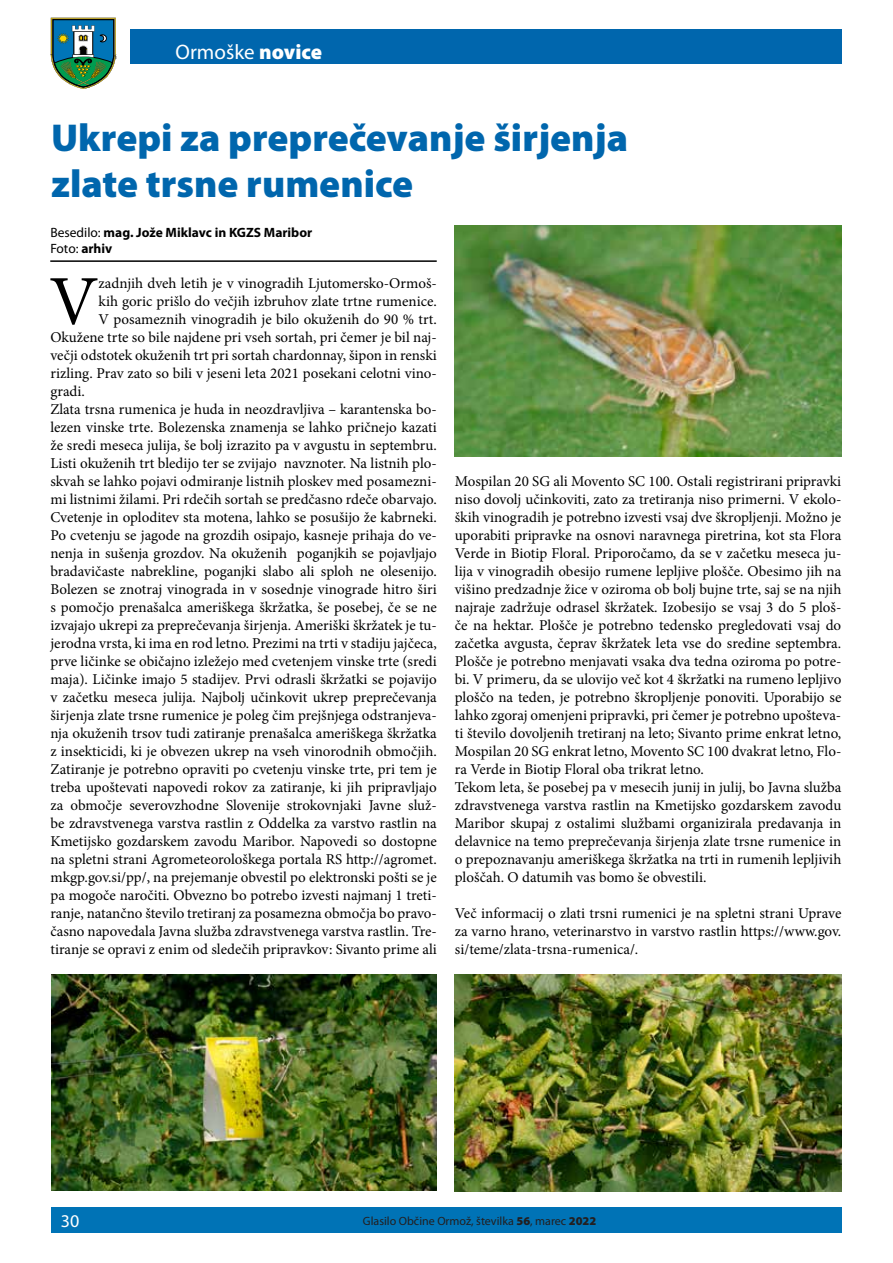
<style>
.page{position:relative;width:893px;height:1263px;background:#fff}
.page>*{position:absolute;margin:0;border:0;box-sizing:border-box;transform-origin:0 0}
.t1{font:70.35px "Minion Pro";color:#000}
.t2{font:900 39px/46.8px "Myriad Pro";color:#0066ad}
.t3{font:21px "Myriad Pro";color:#fff}
.t4{font:18px "Myriad Pro";color:#fff}
.t5{font:15px/18px "Minion Pro";color:#000}
.t6{font:700 13.5px/16.2px "Myriad Pro";color:#000}
.t7{font:12px "Myriad Pro";color:#231f20}
.s1{font-weight:900}
.s2{font-weight:400}
</style>
<div class="page">
<div style="left:131px;top:30px;width:711px;height:34px;background:#0066ad"></div>
<div style="left:51px;top:1208px;width:791px;height:25px;background:#0073b6"></div>
<img style="left:51px;top:18px;width:65px;height:71px">
<img style="left:51px;top:975px;width:386px;height:216px">
<img style="left:455px;top:975px;width:387px;height:216px">
<hr style="left:50px;top:260px;width:387px;height:2px;background:#000">
<img style="left:455px;top:225px;width:386px;height:231px">
<h3 class="t3" style="left:176px;top:41px;width:148px">Ormoške <span class="s1">novice</span></h3>
<h2 class="t2" style="left:51px;top:114px;width:579px">Ukrepi za preprečevanje širjenja zlate trsne rumenice</h2>
<p class="t6" style="left:50px;top:224px;width:263px"><span class="s2">Besedilo:</span> mag. Jože Miklavc in KGZS Maribor<br><span class="s2">Foto:</span> arhiv</p>
<h1 class="t1" style="left:49px;top:254px;width:51px">V</h1>
<p class="t5" style="left:99px;top:274px;width:340px">zadnjih dveh letih je v vinogradih Ljutomersko-Ormoš-</p>
<p class="t5" style="left:99px;top:292px;width:340px">kih goric prišlo do večjih izbruhov zlate trtne rumenice.</p>
<p class="t5" style="left:99px;top:310px;width:340px">V posameznih vinogradih je bilo okuženih do 90 % trt.</p>
<p class="t5" style="left:50px;top:328px;width:388px">Okužene trte so bile najdene pri vseh sortah, pri čemer je bil naj-</p>
<p class="t5" style="left:50px;top:346px;width:388px">večji odstotek okuženih trt pri sortah chardonnay, šipon in renski</p>
<p class="t5" style="left:50px;top:364px;width:388px">rizling. Prav zato so bili v jeseni leta 2021 posekani celotni vino-</p>
<p class="t5" style="left:50px;top:382px;width:36px">gradi.</p>
<p class="t5" style="left:50px;top:400px;width:388px">Zlata trsna rumenica je huda in neozdravljiva – karantenska bo-</p>
<p class="t5" style="left:50px;top:418px;width:388px">lezen vinske trte. Bolezenska znamenja se lahko pričnejo kazati</p>
<p class="t5" style="left:50px;top:436px;width:388px">že sredi meseca julija, še bolj izrazito pa v avgustu in septembru.</p>
<p class="t5" style="left:50px;top:454px;width:388px">Listi okuženih trt bledijo ter se zvijajo navznoter. Na listnih plo-</p>
<p class="t5" style="left:50px;top:472px;width:388px">skvah se lahko pojavi odmiranje listnih ploskev med posamezni-</p>
<p class="t5" style="left:50px;top:490px;width:388px">mi listnimi žilami. Pri rdečih sortah se predčasno rdeče obarvajo.</p>
<p class="t5" style="left:50px;top:508px;width:388px">Cvetenje in oploditev sta motena, lahko se posušijo že kabrneki.</p>
<p class="t5" style="left:50px;top:526px;width:388px">Po cvetenju se jagode na grozdih osipajo, kasneje prihaja do ve-</p>
<p class="t5" style="left:50px;top:544px;width:388px">nenja in sušenja grozdov. Na okuženih poganjkih se pojavljajo</p>
<p class="t5" style="left:50px;top:562px;width:388px">bradavičaste nabrekline, poganjki slabo ali sploh ne olesenijo.</p>
<p class="t5" style="left:50px;top:580px;width:388px">Bolezen se znotraj vinograda in v sosednje vinograde hitro širi</p>
<p class="t5" style="left:50px;top:598px;width:388px">s pomočjo prenašalca ameriškega škržatka, še posebej, če se ne</p>
<p class="t5" style="left:50px;top:616px;width:388px">izvajajo ukrepi za preprečevanja širjenja. Ameriški škržatek je tu-</p>
<p class="t5" style="left:50px;top:634px;width:388px">jerodna vrsta, ki ima en rod letno. Prezimi na trti v stadiju jajčeca,</p>
<p class="t5" style="left:50px;top:652px;width:388px">prve ličinke se običajno izležejo med cvetenjem vinske trte (sredi</p>
<p class="t5" style="left:50px;top:670px;width:388px">maja). Ličinke imajo 5 stadijev. Prvi odrasli škržatki se pojavijo</p>
<p class="t5" style="left:50px;top:688px;width:388px">v začetku meseca julija. Najbolj učinkovit ukrep preprečevanja</p>
<p class="t5" style="left:50px;top:706px;width:388px">širjenja zlate trsne rumenice je poleg čim prejšnjega odstranjeva-</p>
<p class="t5" style="left:50px;top:724px;width:388px">nja okuženih trsov tudi zatiranje prenašalca ameriškega škržatka</p>
<p class="t5" style="left:50px;top:742px;width:388px">z insekticidi, ki je obvezen ukrep na vseh vinorodnih območjih.</p>
<p class="t5" style="left:50px;top:760px;width:388px">Zatiranje je potrebno opraviti po cvetenju vinske trte, pri tem je</p>
<p class="t5" style="left:50px;top:778px;width:388px">treba upoštevati napovedi rokov za zatiranje, ki jih pripravljajo</p>
<p class="t5" style="left:50px;top:796px;width:388px">za območje severovzhodne Slovenije strokovnjaki Javne služ-</p>
<p class="t5" style="left:50px;top:814px;width:388px">be zdravstvenega varstva rastlin z Oddelka za varstvo rastlin na</p>
<p class="t5" style="left:50px;top:832px;width:388px">Kmetijsko gozdarskem zavodu Maribor. Napovedi so dostopne</p>
<p class="t5" style="left:50px;top:850px;width:388px">na spletni strani Agrometeorološkega portala RS http://agromet.</p>
<p class="t5" style="left:50px;top:868px;width:388px">mkgp.gov.si/pp/, na prejemanje obvestil po elektronski pošti se je</p>
<p class="t5" style="left:50px;top:886px;width:388px">pa mogoče naročiti. Obvezno bo potrebo izvesti najmanj 1 treti-</p>
<p class="t5" style="left:50px;top:904px;width:388px">ranje, natančno število tretiranj za posamezna območja bo pravo-</p>
<p class="t5" style="left:50px;top:922px;width:388px">časno napovedala Javna služba zdravstvenega varstva rastlin. Tre-</p>
<p class="t5" style="left:50px;top:940px;width:388px">tiranje se opravi z enim od sledečih pripravkov: Sivanto prime ali</p>
<p class="t5" style="left:455px;top:472px;width:388px">Mospilan 20 SG ali Movento SC 100. Ostali registrirani pripravki niso dovolj učinkoviti, zato za tretiranja niso primerni. V ekolo&shy;ških vinogradih je potrebno izvesti vsaj dve škropljenji. Možno je uporabiti pripravke na osnovi naravnega piretrina, kot sta Flora Verde in Biotip Floral. Priporočamo, da se v začetku meseca ju&shy;lija v vinogradih obesijo rumene lepljive plošče. Obesimo jih na višino predzadnje žice v oziroma ob bolj bujne trte, saj se na njih najraje zadržuje odrasel škržatek. Izobesijo se vsaj 3 do 5 ploš&shy;če na hektar. Plošče je potrebno tedensko pregledovati vsaj do začetka avgusta, čeprav škržatek leta vse do sredine septembra.<br>Plošče je potrebno menjavati vsaka dva tedna oziroma po potre&shy;bi. V primeru, da se ulovijo več kot 4 škržatki na rumeno lepljivo ploščo na teden, je potrebno škropljenje ponoviti. Uporabijo se lahko zgoraj omenjeni pripravki, pri čemer je potrebno upošteva&shy;ti število dovoljenih tretiranj na leto; Sivanto prime enkrat letno, Mospilan 20 SG enkrat letno, Movento SC 100 dvakrat letno, Flo&shy;ra Verde in Biotip Floral oba trikrat letno.<br>Tekom leta, še posebej pa v mesecih junij in julij, bo Javna služba zdravstvenega varstva rastlin na Kmetijsko gozdarskem zavodu Maribor skupaj z ostalimi službami organizirala predavanja in delavnice na temo preprečevanja širjenja zlate trsne rumenice in o prepoznavanju ameriškega škržatka na trti in rumenih lepljivih ploščah. O datumih vas bomo še obvestili.</p>
<p class="t5" style="left:455px;top:904px;width:388px;text-align:justify">Več informacij o zlati trsni rumenici je na spletni strani Uprave za varno hrano, veterinarstvo in varstvo rastlin https://www.gov. si/teme/zlata-trsna-rumenica/.</p>
<p class="t4" style="left:61px;top:1211px;width:20px">30</p>
<p class="t7" style="left:363px;top:1214px;width:235px">Glasilo Občine Ormož, številka <span class="s1">56</span>, marec <span class="s1">2022</span></p>
</div>
